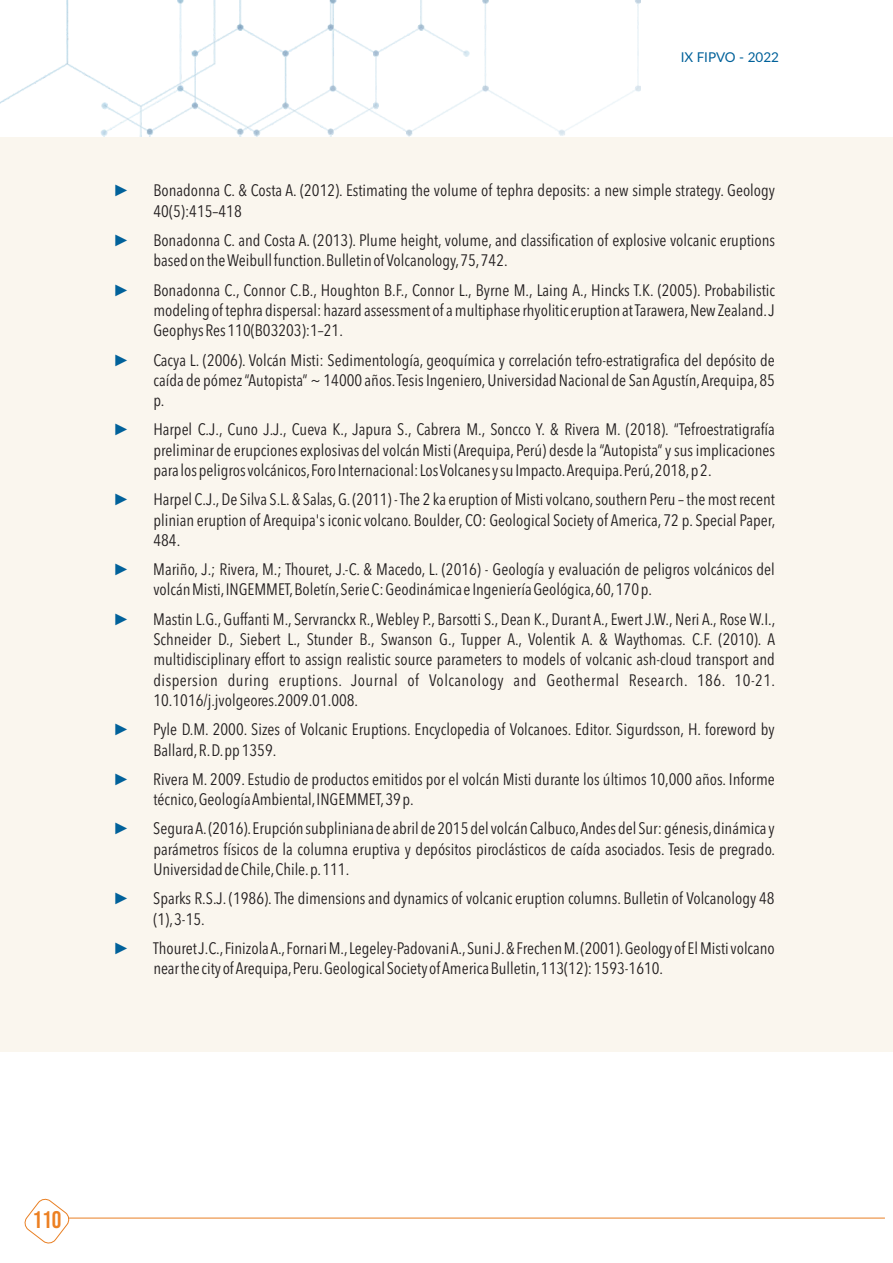
<style>
.page{position:relative;width:893px;height:1263px;background:#fff}
.page>*{position:absolute;margin:0;border:0;box-sizing:border-box;transform-origin:0 0}
.t1{font:24px "Bebas Neue";color:#ec8023}
.t2{font:16.5px/20.2px "Avenir Next Condensed";color:#231f20}
.t3{font:16.5px "Franklin Gothic";color:#00619a}
.t4{font:13.5px "Lato";color:#00619a}
</style>
<div class="page">
<img style="left:1px;top:0;width:639px;height:138px">
<div style="left:0;top:138px;width:893px;height:914px;background:#faf6ee"></div>
<hr style="left:67px;top:1218px;width:818px;height:1px;background:#e98024">
<svg style="left:24px;top:1198px;width:46px;height:46px"></svg>
<p class="t4" style="left:681px;top:51px;width:100px">IX FIPVO - 2022</p>
<p class="t3" style="left:113px;top:185px;width:18px">►</p>
<p class="t2" style="left:153px;top:181px;width:623px">Bonadonna C. &amp; Costa A. (2012). Estimating the volume of tephra deposits: a new simple strategy. Geology<br>40(5):415–418</p>
<p class="t3" style="left:113px;top:235px;width:18px">►</p>
<p class="t2" style="left:153px;top:231px;width:623px">Bonadonna C. and Costa A. (2013). Plume height, volume, and classification of explosive volcanic eruptions based on the Weibull function. Bulletin of Volcanology, 75, 742.</p>
<p class="t3" style="left:113px;top:284px;width:18px">►</p>
<p class="t2" style="left:153px;top:280px;width:623px;text-align:justify">Bonadonna C., Connor C.B., Houghton B.F., Connor L., Byrne M., Laing A., Hincks T.K. (2005). Probabilistic modeling of tephra dispersal: hazard assessment of a multiphase rhyolitic eruption at Tarawera, New Zealand. J Geophys Res 110(B03203):1–21.</p>
<p class="t3" style="left:113px;top:354px;width:18px">►</p>
<p class="t2" style="left:153px;top:350px;width:623px;text-align:justify">Cacya L. (2006). Volcán Misti: Sedimentología, geoquímica y correlación tefro-estratigrafica del depósito de caída de pómez “Autopista” ~ 14000 años. Tesis Ingeniero, Universidad Nacional de San Agustín, Arequipa, 85 p.</p>
<p class="t3" style="left:113px;top:424px;width:18px">►</p>
<p class="t2" style="left:153px;top:420px;width:623px;text-align:justify">Harpel C.J., Cuno J.J., Cueva K., Japura S., Cabrera M., Soncco Y. &amp; Rivera M. (2018). “Tefroestratigrafía preliminar de erupciones explosivas del volcán Misti (Arequipa, Perú) desde la “Autopista” y sus implicaciones para los peligros volcánicos, Foro Internacional: Los Volcanes y su Impacto. Arequipa. Perú, 2018, p 2.</p>
<p class="t3" style="left:113px;top:494px;width:18px">►</p>
<p class="t2" style="left:153px;top:490px;width:623px;text-align:justify">Harpel C.J., De Silva S.L. &amp; Salas, G. (2011) - The 2 ka eruption of Misti volcano, southern Peru – the most recent plinian eruption of Arequipa's iconic volcano. Boulder, CO: Geological Society of America, 72 p. Special Paper, 484.</p>
<p class="t3" style="left:113px;top:564px;width:18px">►</p>
<p class="t2" style="left:153px;top:560px;width:623px">Mariño, J.; Rivera, M.; Thouret, J.-C. &amp; Macedo, L. (2016) - Geología y evaluación de peligros volcánicos del volcán Misti, INGEMMET, Boletín, Serie C: Geodinámica e Ingeniería Geológica, 60, 170 p.</p>
<p class="t3" style="left:113px;top:613px;width:18px">►</p>
<p class="t2" style="left:153px;top:609px;width:623px;text-align:justify">Mastin L.G., Guffanti M., Servranckx R., Webley P., Barsotti S., Dean K., Durant A., Ewert J.W., Neri A., Rose W.I., Schneider D., Siebert L., Stunder B., Swanson G., Tupper A., Volentik A. &amp; Waythomas. C.F. (2010). A multidisciplinary effort to assign realistic source parameters to models of volcanic ash-cloud transport and dispersion during eruptions. Journal of Volcanology and Geothermal Research. 186. 10-21.<br>10.1016/j.jvolgeores.2009.01.008.</p>
<p class="t3" style="left:113px;top:724px;width:18px">►</p>
<p class="t2" style="left:153px;top:720px;width:623px">Pyle D.M. 2000. Sizes of Volcanic Eruptions. Encyclopedia of Volcanoes. Editor. Sigurdsson, H. foreword by<br>Ballard, R. D. pp 1359.</p>
<p class="t3" style="left:113px;top:773px;width:18px">►</p>
<p class="t2" style="left:153px;top:769px;width:623px">Rivera M. 2009. Estudio de productos emitidos por el volcán Misti durante los últimos 10,000 años. Informe técnico, Geología Ambiental, INGEMMET, 39 p.</p>
<p class="t3" style="left:113px;top:823px;width:18px">►</p>
<p class="t2" style="left:153px;top:819px;width:623px;text-align:justify">Segura A. (2016). Erupción subpliniana de abril de 2015 del volcán Calbuco, Andes del Sur: génesis, dinámica y parámetros físicos de la columna eruptiva y depósitos piroclásticos de caída asociados. Tesis de pregrado.<br>Universidad de Chile, Chile. p. 111.</p>
<p class="t3" style="left:113px;top:893px;width:18px">►</p>
<p class="t2" style="left:153px;top:889px;width:623px">Sparks R.S.J. (1986). The dimensions and dynamics of volcanic eruption columns. Bulletin of Volcanology 48 (1), 3-15.</p>
<p class="t3" style="left:113px;top:942px;width:18px">►</p>
<p class="t2" style="left:153px;top:938px;width:623px">Thouret J.C., Finizola A., Fornari M., Legeley-Padovani A., Suni J. &amp; Frechen M. (2001). Geology of El Misti volcano near the city of Arequipa, Peru. Geological Society of America Bulletin, 113(12): 1593-1610.</p>
<h1 class="t1" style="left:32px;top:1210px;width:30px">110</h1>
</div>
